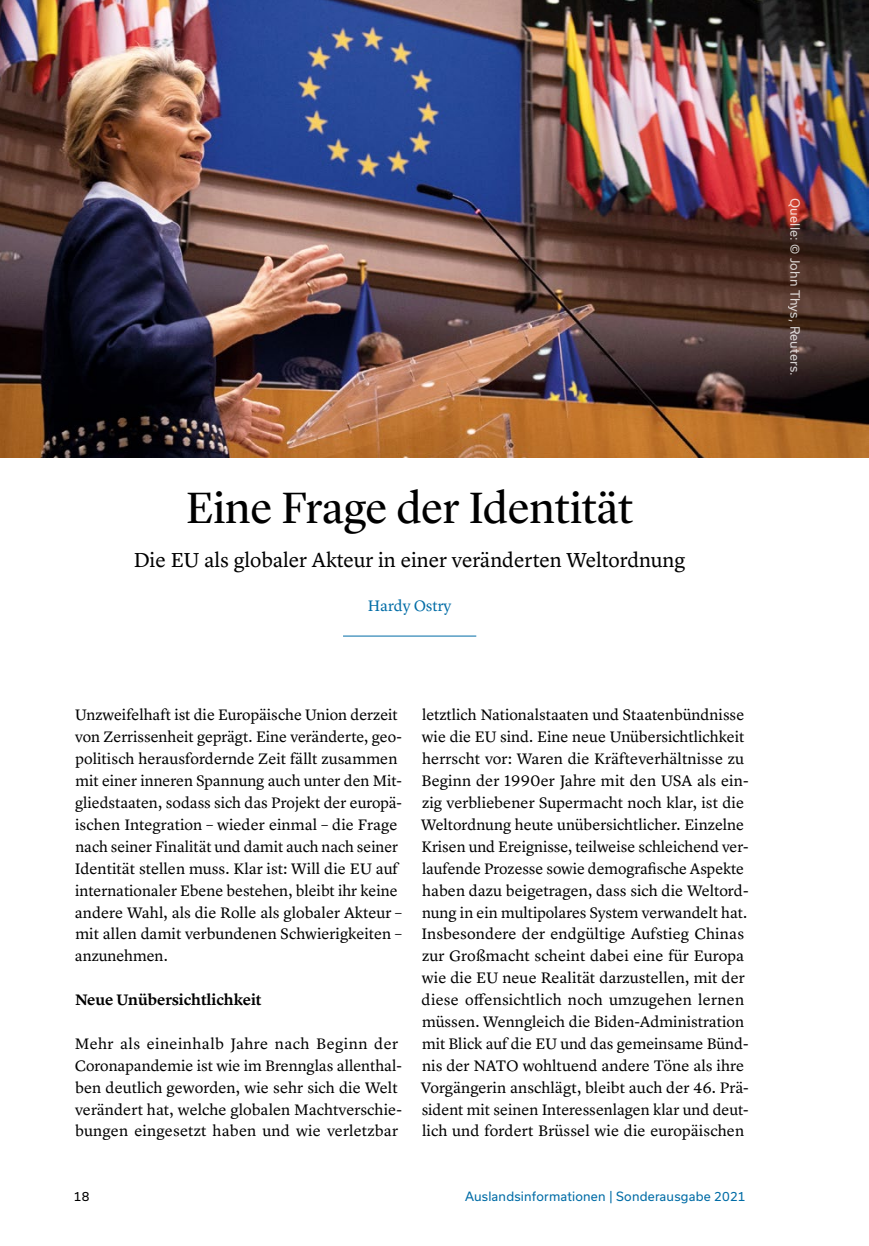
<style>
.page{position:relative;width:869px;height:1246px;background:#fff}
.page>*{position:absolute;margin:0;border:0;box-sizing:border-box;transform-origin:0 0}
.Header1{font:45.5px "Lyon Display";color:#000}
.Header2{font:21px "Lyon Text";letter-spacing:-.005em;color:#000}
.Paragraph{font:15.75px/21.9px "Lyon Text";color:#000}
.Header3{font:600 15.75px "Lyon Text";letter-spacing:-.005em;color:#000}
.Autor_Absatzlinie{font:15.75px "Lyon Text";color:#006ca6}
.Footer--right{font:12.25px "Usual";letter-spacing:.015em;color:#006ca6}
.t1{font:12.25px "Usual";letter-spacing:.015em;color:#fff}
.t2{font:12.25px "Usual";color:#000}
</style>
<div class="page">
<img style="left:0;top:0;width:868px;height:457px">
<hr style="left:343px;top:635px;width:133px;height:1px;background:#006ca6">
<p class="t1" style="left:801px;top:198px;width:179px;rotate:90deg">Quelle: © John Thys, Reuters.</p>
<p class="Header1" style="left:186px;top:474px;width:448px">Eine Frage der Identität</p>
<p class="Header2" style="left:134px;top:544px;width:553px">Die EU als globaler Akteur in einer veränderten Weltordnung</p>
<p class="Autor_Absatzlinie" style="left:368px;top:593px;width:85px">Hardy Ostry</p>
<p class="Paragraph" style="left:75px;top:703px;width:328px">Unzweifelhaft ist die Europäische Union derzeit von Zerrissenheit geprägt. Eine veränderte, geo&shy;politisch herausfordernde Zeit fällt zusammen mit einer inneren Spannung auch unter den Mit&shy;gliedstaaten, sodass sich das Projekt der europä&shy;ischen Integration – wieder einmal – die Frage nach seiner Finalität und damit auch nach seiner Identität stellen muss. Klar ist: Will die EU auf internationaler Ebene bestehen, bleibt ihr keine andere Wahl, als die Rolle als globaler Akteur – mit allen damit verbundenen Schwierigkeiten – anzunehmen.</p>
<p class="Header3" style="left:75px;top:987px;width:188px">Neue Unübersichtlichkeit</p>
<p class="Paragraph" style="left:75px;top:1031px;width:328px">Mehr als eineinhalb Jahre nach Beginn der Coronapandemie ist wie im Brennglas allenthal&shy;ben deutlich geworden, wie sehr sich die Welt verändert hat, welche globalen Machtverschie&shy;bungen eingesetzt haben und wie verletzbar</p>
<p class="Paragraph" style="left:421px;top:703px;width:329px">letztlich Nationalstaaten und Staatenbündnisse wie die EU sind. Eine neue Unübersichtlichkeit herrscht vor: Waren die Kräfteverhältnisse zu Beginn der 1990er Jahre mit den USA als ein&shy;zig verbliebener Supermacht noch klar, ist die Weltordnung heute unübersichtlicher. Einzelne Krisen und Ereignisse, teilweise schleichend ver&shy;laufende Prozesse sowie demografische Aspekte haben dazu beigetragen, dass sich die Weltord&shy;nung in ein multipolares System verwandelt hat.<br>Insbesondere der endgültige Aufstieg Chinas zur Großmacht scheint dabei eine für Europa wie die EU neue Realität darzustellen, mit der diese offensichtlich noch umzugehen lernen müssen. Wenngleich die Biden-Administration mit Blick auf die EU und das gemeinsame Bünd&shy;nis der NATO wohltuend andere Töne als ihre Vorgängerin anschlägt, bleibt auch der 46. Prä&shy;sident mit seinen Interessenlagen klar und deut&shy;lich und fordert Brüssel wie die europäischen</p>
<p class="t2" style="left:74px;top:1188px;width:17px">18</p>
<p class="Footer--right" style="left:465px;top:1188px;width:282px">Auslandsinformationen | Sonderausgabe 2021</p>
</div>
